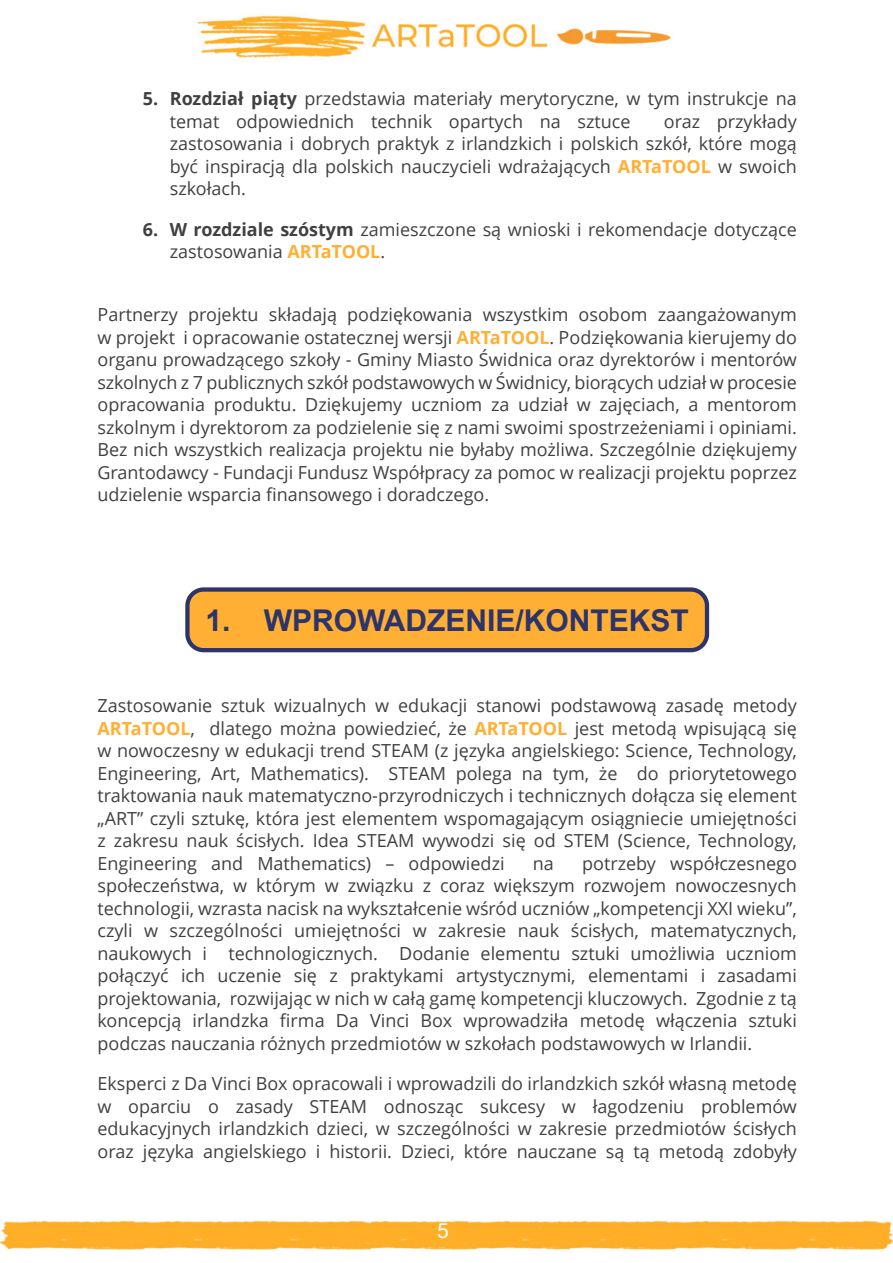
<style>
.page{position:relative;width:893px;height:1263px;background:#fff}
.page>*{position:absolute;margin:0;border:0;box-sizing:border-box;transform-origin:0 0}
.t1{font:700 30px "Arial";color:#2c346b}
.t2{font:21px "Arial";color:#fff}
.t3{font:18px/22.5px "Open Sans";color:#404040;text-align:justify}
.s1{font-weight:700}
.s2{font-weight:700;color:#ffaf33}
</style>
<div class="page">
<div style="left:185px;top:587px;width:524px;height:65px;border:9px solid #2c346b;border-radius:14px"></div>
<div style="left:190px;top:592px;width:515px;height:56px;background:#ffaf33;border-radius:14px"></div>
<img style="left:198px;top:15px;width:473px;height:44px">
<img style="left:0;top:1220px;width:371px;height:30px">
<img style="left:371px;top:1220px;width:200px;height:30px">
<img style="left:571px;top:1220px;width:322px;height:30px">
<p class="t3" style="left:170px;top:87px;width:629px;text-indent:-27px"><span class="s1">5. Rozdział piąty</span> przedstawia materiały merytoryczne, w tym instrukcje na temat odpowiednich technik opartych na sztuce</p>
<p class="t3" style="left:170px;top:110px;width:629px;text-indent:494px">oraz przykłady zastosowania i dobrych praktyk z irlandzkich i polskich szkół, które mogą być inspiracją dla polskich nauczycieli wdrażających <span class="s2">ARTaTOOL</span> w swoich szkołach.</p>
<p class="t3" style="left:170px;top:218px;width:629px;text-indent:-27px"><span class="s1">6. W rozdziale szóstym</span> zamieszczone są wnioski i rekomendacje dotyczące zastosowania <span class="s2">ARTaTOOL</span>.</p>
<p class="t3" style="left:97px;top:303px;width:701px">Partnerzy projektu składają podziękowania wszystkim osobom zaangażowanym w projekt i opracowanie ostatecznej wersji <span class="s2">ARTaTOOL</span>. Podziękowania kierujemy do organu prowadzącego szkoły - Gminy Miasto Świdnica oraz dyrektorów i mentorów szkolnych z 7 publicznych szkół podstawowych w Świdnicy, biorących udział w procesie opracowania produktu. Dziękujemy uczniom za udział w zajęciach, a mentorom szkolnym i dyrektorom za podzielenie się z nami swoimi spostrzeżeniami i opiniami.<br>Bez nich wszystkich realizacja projektu nie byłaby możliwa. Szczególnie dziękujemy Grantodawcy - Fundacji Fundusz Współpracy za pomoc w realizacji projektu poprzez udzielenie wsparcia finansowego i doradczego.</p>
<h1 class="t1" style="left:206px;top:600px;width:485px">1. WPROWADZENIE/KONTEKST</h1>
<p class="t3" style="left:97px;top:694px;width:701px">Zastosowanie sztuk wizualnych w edukacji stanowi podstawową zasadę metody <span class="s2">ARTaTOOL</span>, dlatego można powiedzieć, że <span class="s2">ARTaTOOL</span> jest metodą wpisującą się w nowoczesny w edukacji trend STEAM (z języka angielskiego: Science, Technology, Engineering, Art, Mathematics). STEAM polega na tym, że do priorytetowego traktowania nauk matematyczno-przyrodniczych i technicznych dołącza się element „ART” czyli sztukę, która jest elementem wspomagającym osiągniecie umiejętności z zakresu nauk ścisłych. Idea STEAM wywodzi się od STEM (Science, Technology, Engineering and Mathematics) – odpowiedzi</p>
<p class="t3" style="left:97px;top:852px;width:701px;text-indent:485px">potrzeby współczesnego społeczeństwa, w którym w związku z coraz większym rozwojem nowoczesnych technologii, wzrasta nacisk na wykształcenie wśród uczniów „kompetencji XXI wieku”, czyli w szczególności umiejętności w zakresie nauk ścisłych, matematycznych, naukowych i technologicznych. Dodanie elementu sztuki umożliwia uczniom połączyć ich uczenie się z praktykami artystycznymi, elementami i zasadami projektowania, rozwijając w nich w całą gamę kompetencji kluczowych. Zgodnie z tą koncepcją irlandzka firma Da Vinci Box wprowadziła metodę włączenia sztuki podczas nauczania różnych przedmiotów w szkołach podstawowych w Irlandii.</p>
<p class="t3" style="left:97px;top:1072px;width:701px">Eksperci z Da Vinci Box opracowali i wprowadzili do irlandzkich szkół własną metodę w oparciu o zasady STEAM odnosząc sukcesy w łagodzeniu problemów edukacyjnych irlandzkich dzieci, w szczególności w zakresie przedmiotów ścisłych oraz języka angielskiego i historii. Dzieci, które nauczane są tą metodą zdobyły</p>
<p class="t3" style="left:533px;top:852px;width:23px">na</p>
<p class="t2" style="left:437px;top:1216px;width:13px">5</p>
</div>
